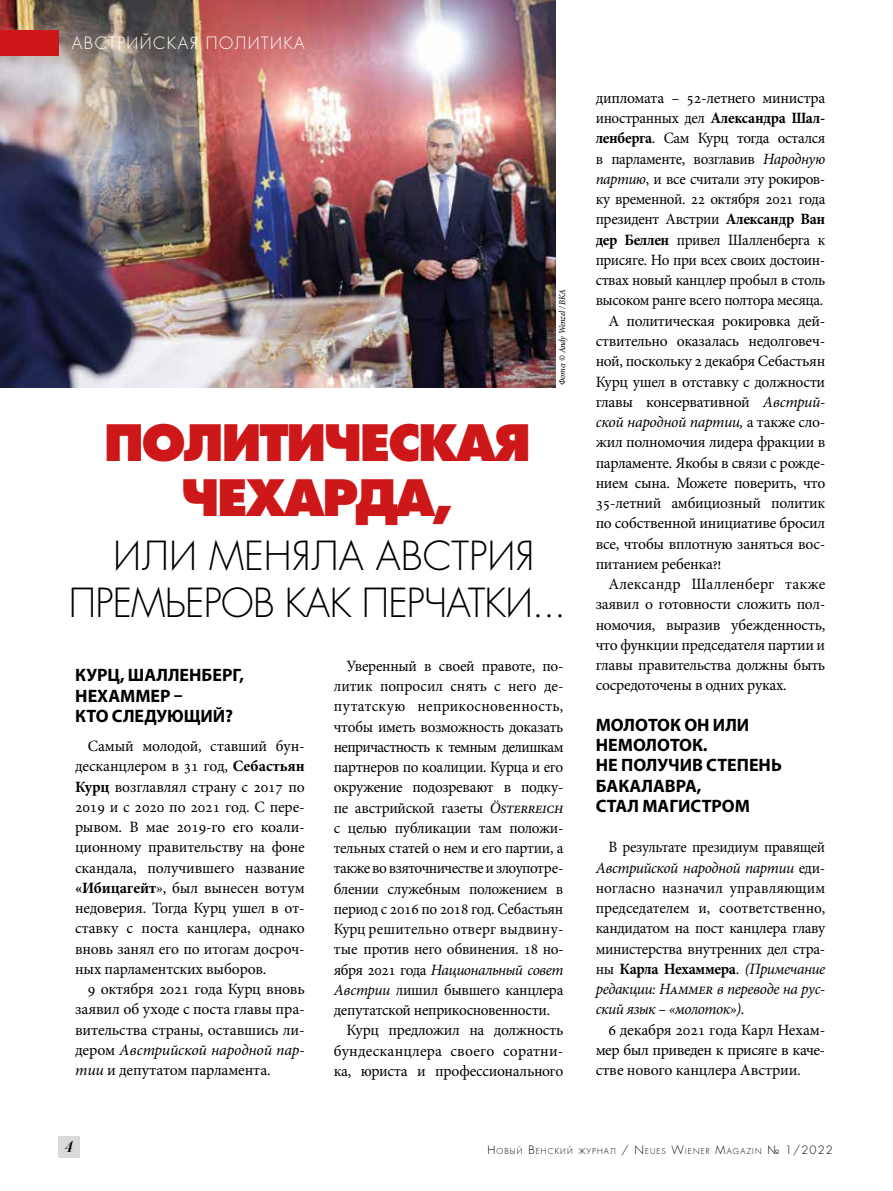
<style>
.page{position:relative;width:893px;height:1191px;background:#fff}
.page>*{position:absolute;margin:0;border:0;box-sizing:border-box;transform-origin:0 0}
.t1{font:48.75px/55.5px "Favorit Extra Bold C";letter-spacing:-.05em;color:#cd1719;text-align:center}
.t2{font:39px/46.5px "Favorit Light C";letter-spacing:-.02em;color:#000;text-align:center}
.t3{font:700 18px/20.2px "Myriad Pro";color:#000}
.t4{font:16.5px "Favorit Light C";letter-spacing:.09em;color:#fff}
.t5{font:italic 16.5px "Paragon Nord C";color:#000}
.t6{font:15.75px/20.2px "Minion Pro";letter-spacing:-.02em;color:#000;text-align:justify}
.t7{font:15.75px "Minion Pro";letter-spacing:-.02em;color:#000;scale:.96 1}
.t8{font:15.75px/20.2px "Minion Pro";letter-spacing:-.02em;color:#000;text-align:justify;scale:.95 1}
.t9{font:15.75px "Minion Pro";letter-spacing:.01em;color:#000}
.t10{font:15.75px "Minion Pro";letter-spacing:-.04em;color:#000}
.t11{font:italic 15.75px "Minion Pro";letter-spacing:-.03em;color:#000}
.t12{font:15.75px "Minion Pro";letter-spacing:.02em;color:#000}
.t13{font:15.75px "Minion Pro";color:#000}
.t14{font:italic 9px "Minion Pro";letter-spacing:-.02em;color:#000;scale:.95 1}
.t15{font:7.8px "Favorit Light C";letter-spacing:.145em;color:#000}
.s1{font-weight:700}
.s2{font-style:italic}
.s3{font-style:normal}
.s4{font-size:11.25px}
</style>
<div class="page">
<div style="left:59px;top:1136px;width:21px;height:22px;background:#dadada"></div>
<img style="left:0;top:0;width:556px;height:387px">
<div style="left:0;top:30px;width:59px;height:25px;background:#cd1719"></div>
<p class="t4" style="left:72px;top:32px;width:234px">АВСТРИЙСКАЯ ПОЛИТИКА</p>
<p class="t14" style="left:556px;top:385px;width:102px;rotate:-90deg">Фото: © Andy Wenzel / BKA</p>
<h1 class="t1" style="left:104px;top:415px;width:429px">ПОЛИТИЧЕСКАЯ<br>ЧЕХАРДА,</h1>
<h2 class="t2" style="left:69px;top:533px;width:499px">ИЛИ МЕНЯЛА АВСТРИЯ<br>ПРЕМЬЕРОВ КАК ПЕРЧАТКИ...</h2>
<p class="t3" style="left:75px;top:664px;width:170px">КУРЦ, ШАЛЛЕНБЕРГ,<br>НЕХАММЕР –<br>КТО СЛЕДУЮЩИЙ?</p>
<p class="t6" style="left:75px;top:736px;width:231px;text-indent:13px">Самый молодой, ставший бун&shy;десканцлером в 31 год, <span class="s1">Себастьян Курц</span> возглавлял страну с 2017 по 2019 и с 2020 по 2021 год. С пере&shy;рывом. В мае 2019-го его коали&shy;ционному правительству на фоне скандала, получившего название <span class="s1">«Ибицагейт</span>», был вынесен вотум недоверия. Тогда Курц ушел в от&shy;ставку с поста канцлера, однако вновь занял его по итогам досроч&shy;ных парламентских выборов.</p>
<p class="t6" style="left:75px;top:979px;width:231px;text-indent:13px">9 октября 2021 года Курц вновь заявил об уходе с поста главы пра&shy;вительства страны, оставшись ли&shy;дером <span class="s2">Австрийской народной пар&shy;тии</span> и депутатом парламента.</p>
<p class="t6" style="left:347px;top:655px;width:218px">Уверенный в своей правоте, по-</p>
<p class="t13" style="left:334px;top:675px;width:231px">литик попросил снять с него де-</p>
<p class="t12" style="left:334px;top:695px;width:231px">путатскую неприкосновенность,</p>
<p class="t6" style="left:334px;top:716px;width:231px">чтобы иметь возможность доказать</p>
<p class="t10" style="left:334px;top:736px;width:231px">непричастность к темным делишкам</p>
<p class="t6" style="left:334px;top:757px;width:231px">партнеров по коалиции. Курца и его</p>
<p class="t6" style="left:334px;top:777px;width:231px">окружение подозревают в подку-</p>
<p class="t6" style="left:334px;top:797px;width:231px">пе австрийской газеты <span class="s2">Österreich</span></p>
<p class="t6" style="left:334px;top:817px;width:231px">с целью публикации там положи-</p>
<p class="t6" style="left:334px;top:838px;width:231px">тельных статей о нем и его партии, а</p>
<p class="t10" style="left:334px;top:857px;width:231px">также во взяточничестве и злоупотре-</p>
<p class="t6" style="left:334px;top:878px;width:231px">блении служебным положением в</p>
<p class="t6" style="left:334px;top:898px;width:231px">период с 2016 по 2018 год. Себастьян</p>
<p class="t9" style="left:334px;top:918px;width:231px">Курц решительно отверг выдвину-</p>
<p class="t6" style="left:334px;top:939px;width:231px">тые против него обвинения. 18 но-</p>
<p class="t11" style="left:334px;top:958px;width:231px"><span class="s3">ября 2021 года</span> Национальный совет</p>
<p class="t6" style="left:334px;top:979px;width:231px"><span class="s2">Австрии</span> лишил бывшего канцлера</p>
<p class="t6" style="left:334px;top:1000px;width:218px">депутатской неприкосновенности.</p>
<p class="t6" style="left:347px;top:1020px;width:218px">Курц предложил на должность</p>
<p class="t9" style="left:334px;top:1040px;width:231px">бундесканцлера своего соратни-</p>
<p class="t6" style="left:334px;top:1060px;width:231px">ка, юриста и профессионального</p>
<p class="t6" style="left:596px;top:88px;width:231px">дипломата – 52-летнего министра</p>
<p class="t7" style="left:596px;top:108px;width:241px">иностранных дел <span class="s1">Александра Шал-</span></p>
<p class="t7" style="left:596px;top:128px;width:241px"><span class="s1">ленберга</span>. Сам Курц тогда остался</p>
<p class="t7" style="left:596px;top:148px;width:241px">в парламенте, возглавив <span class="s2">Народную</span></p>
<p class="t7" style="left:596px;top:168px;width:241px"><span class="s2">партию</span>, и все считали эту рокиров-</p>
<p class="t7" style="left:596px;top:189px;width:241px">ку временной. 22 октября 2021 года</p>
<p class="t7" style="left:596px;top:209px;width:241px">президент Австрии <span class="s1">Александр Ван</span></p>
<p class="t7" style="left:596px;top:229px;width:241px"><span class="s1">дер Беллен</span> привел Шалленберга к</p>
<p class="t7" style="left:596px;top:249px;width:241px">присяге. Но при всех своих достоин-</p>
<p class="t7" style="left:596px;top:270px;width:241px">ствах новый канцлер пробыл в столь</p>
<p class="t7" style="left:596px;top:290px;width:239px">высоком ранге всего полтора месяца.</p>
<p class="t6" style="left:608px;top:311px;width:218px">А политическая рокировка дей-</p>
<p class="t6" style="left:596px;top:331px;width:231px">ствительно оказалась недолговеч-</p>
<p class="t6" style="left:596px;top:351px;width:231px">ной, поскольку 2 декабря Себастьян</p>
<p class="t6" style="left:596px;top:371px;width:231px">Курц ушел в отставку с должности</p>
<p class="t6" style="left:596px;top:392px;width:231px">главы консервативной <span class="s2">Австрий-</span></p>
<p class="t11" style="left:596px;top:411px;width:231px">ской народной партии, <span class="s3">а также сло-</span></p>
<p class="t6" style="left:596px;top:432px;width:231px">жил полномочия лидера фракции в</p>
<p class="t6" style="left:596px;top:452px;width:231px">парламенте. Якобы в связи с рожде-</p>
<p class="t6" style="left:596px;top:473px;width:231px">нием сына. Можете поверить, что</p>
<p class="t6" style="left:596px;top:493px;width:231px">35-летний амбициозный политик</p>
<p class="t6" style="left:596px;top:513px;width:231px">по собственной инициативе бросил</p>
<p class="t6" style="left:596px;top:533px;width:231px">все, чтобы вплотную заняться вос-</p>
<p class="t6" style="left:596px;top:554px;width:127px">питанием ребенка?!</p>
<p class="t9" style="left:608px;top:573px;width:218px">Александр Шалленберг также</p>
<p class="t6" style="left:596px;top:594px;width:231px">заявил о готовности сложить пол-</p>
<p class="t6" style="left:596px;top:614px;width:231px">номочия, выразив убежденность,</p>
<p class="t6" style="left:596px;top:635px;width:231px">что функции председателя партии и</p>
<p class="t6" style="left:596px;top:655px;width:231px">главы правительства должны быть</p>
<p class="t6" style="left:596px;top:675px;width:193px">сосредоточены в одних руках.</p>
<p class="t3" style="left:596px;top:714px;width:188px">МОЛОТОК ОН ИЛИ<br>НЕМОЛОТОК.<br>НЕ ПОЛУЧИВ СТЕПЕНЬ<br>БАКАЛАВРА,<br>СТАЛ МАГИСТРОМ</p>
<p class="t8" style="left:596px;top:837px;width:243px;text-indent:13px">В результате президиум правящей <span class="s2">Австрийской народной партии</span> еди&shy;ногласно назначил управляющим председателем и, соответственно, кандидатом на пост канцлера главу министерства внутренних дел стра&shy;ны <span class="s1">Карла Нехаммера</span>. <span class="s2">(Примечание редакции: Hammer в переводе на рус&shy;ский язык – «молоток»)</span>.</p>
<p class="t6" style="left:596px;top:1019px;width:231px;text-indent:13px">6 декабря 2021 года Карл Нехам&shy;мер был приведен к присяге в каче&shy;стве нового канцлера Австрии.</p>
<p class="t5" style="left:64px;top:1137px;width:10px">4</p>
<p class="t15" style="left:487px;top:1145px;width:347px"><span class="s4">Н</span>ОВЫЙ <span class="s4">В</span>ЕНСКИЙ ЖУРНАЛ <span class="s4">/</span> <span class="s4">N</span>EUES <span class="s4">W</span>IEN ER <span class="s4">M</span>AGAZIN <span class="s4">№ 1/2022</span></p>
</div>
